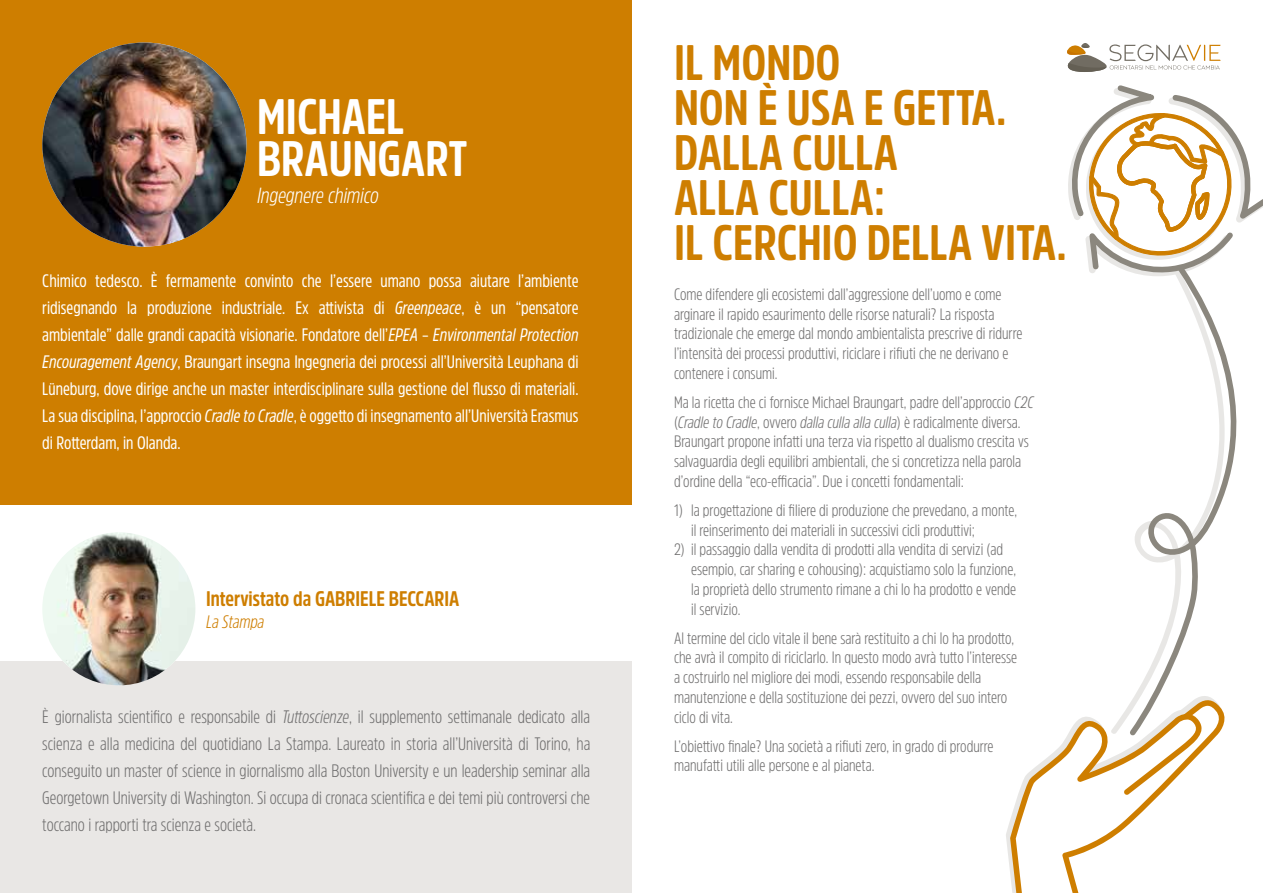
<style>
.page{position:relative;width:1263px;height:893px;background:#fff}
.page>*{position:absolute;margin:0;border:0;box-sizing:border-box;transform-origin:0 0}
.t1{font:700 49.5px/45px "Amsi Pro Cond";color:#ce7e00}
.t2{font:700 49.5px/42px "Amsi Pro Cond";color:#fff}
.t3{font:italic 300 21.9px "Amsi Pro Cond";color:#fff}
.t4{font:700 21px "Amsi Pro Cond";color:#ce7e00}
.t5{font:18px/27px "Amsi Pro Cond";color:#fff;text-align:justify}
.t6{font:300 18px/27px "Amsi Pro Cond";color:#706f6f;text-align:justify}
.t7{font:italic 300 18px "Amsi Pro Cond";color:#ce7e00}
.t8{font:300 16.5px/19.8px "Amsi Pro Cond";color:#706f6f}
.s1{font-style:italic}
</style>
<div class="page">
<svg style="left:1135px;top:279px;width:102px;height:417px"></svg>
<svg style="left:1006px;top:696px;width:219px;height:197px"></svg>
<svg style="left:1068px;top:85px;width:195px;height:194px"></svg>
<svg style="left:1067px;top:43px;width:153px;height:29px"></svg>
<div style="left:0;top:661px;width:631px;height:232px;background:#e9e7e5"></div>
<div style="left:0;top:0;width:631px;height:504px;background:#ce7e00"></div>
<img style="left:42px;top:43px;width:204px;height:204px;border-radius:102px">
<img style="left:42px;top:532px;width:153px;height:153px;border-radius:77px">
<h1 class="t2" style="left:257px;top:95px;width:212px">MICHAEL<br>BRAUNGART</h1>
<h2 class="t3" style="left:257px;top:180px;width:123px">Ingegnere chimico</h2>
<p class="t5" style="left:42px;top:266px;width:538px">Chimico tedesco. È fermamente convinto che l’essere umano possa aiutare l’ambiente ridisegnando la produzione industriale. Ex attivista di <span class="s1">Greenpeace</span>, è un “pensatore ambientale” dalle grandi capacità visionarie. Fondatore dell’<span class="s1">EPEA</span> – <span class="s1">Environmental Protection Encouragement Agency</span>, Braungart insegna Ingegneria dei processi all’Università Leuphana di Lüneburg, dove dirige anche un master interdisciplinare sulla gestione del flusso di materiali.<br>La sua disciplina, l’approccio <span class="s1">Cradle to Cradle</span>, è oggetto di insegnamento all’Università Erasmus di Rotterdam, in Olanda.</p>
<p class="t4" style="left:206px;top:584px;width:255px">Intervistato da GABRIELE BECCARIA</p>
<p class="t7" style="left:206px;top:609px;width:60px">La Stampa</p>
<p class="t6" style="left:42px;top:702px;width:549px">È giornalista scientifico e responsabile di <span class="s1">Tuttoscienze</span>, il supplemento settimanale dedicato alla scienza e alla medicina del quotidiano La Stampa. Laureato in storia all’Università di Torino, ha conseguito un master of science in giornalismo alla Boston University e un leadership seminar alla Georgetown University di Washington. Si occupa di cronaca scientifica e dei temi più controversi che toccano i rapporti tra scienza e società.</p>
<h1 class="t1" style="left:674px;top:39px;width:394px">IL MONDO<br>NON È USA E GETTA.<br>DALLA CULLA<br>ALLA CULLA:<br>IL CERCHIO DELLA VITA.</h1>
<p class="t8" style="left:674px;top:283px;width:350px">Come difendere gli ecosistemi dall’aggressione dell’uomo e come arginare il rapido esaurimento delle risorse naturali? La risposta tradizionale che emerge dal mondo ambientalista prescrive di ridurre l’intensità dei processi produttivi, riciclare i rifiuti che ne derivano e contenere i consumi.</p>
<p class="t8" style="left:674px;top:391px;width:361px">Ma la ricetta che ci fornisce Michael Braungart, padre dell’approccio <span class="s1">C2C </span>(<span class="s1">Cradle to Cradle</span>, ovvero <span class="s1">dalla culla alla culla</span>) è radicalmente diversa.<br>Braungart propone infatti una terza via rispetto al dualismo crescita vs salvaguardia degli equilibri ambientali, che si concretizza nella parola d’ordine della “eco-efficacia”. Due i concetti fondamentali:</p>
<p class="t8" style="left:691px;top:499px;width:328px;text-indent:-17px">1) la progettazione di filiere di produzione che prevedano, a monte, il reinserimento dei materiali in successivi cicli produttivi;</p>
<p class="t8" style="left:691px;top:539px;width:327px;text-indent:-17px">2) il passaggio dalla vendita di prodotti alla vendita di servizi (ad esempio, car sharing e cohousing): acquistiamo solo la funzione, la proprietà dello strumento rimane a chi lo ha prodotto e vende il servizio.</p>
<p class="t8" style="left:674px;top:627px;width:345px">Al termine del ciclo vitale il bene sarà restituito a chi lo ha prodotto, che avrà il compito di riciclarlo. In questo modo avrà tutto l’interesse a costruirlo nel migliore dei modi, essendo responsabile della manutenzione e della sostituzione dei pezzi, ovvero del suo intero ciclo di vita.</p>
<p class="t8" style="left:674px;top:735px;width:321px">L’obiettivo finale? Una società a rifiuti zero, in grado di produrre manufatti utili alle persone e al pianeta.</p>
</div>
